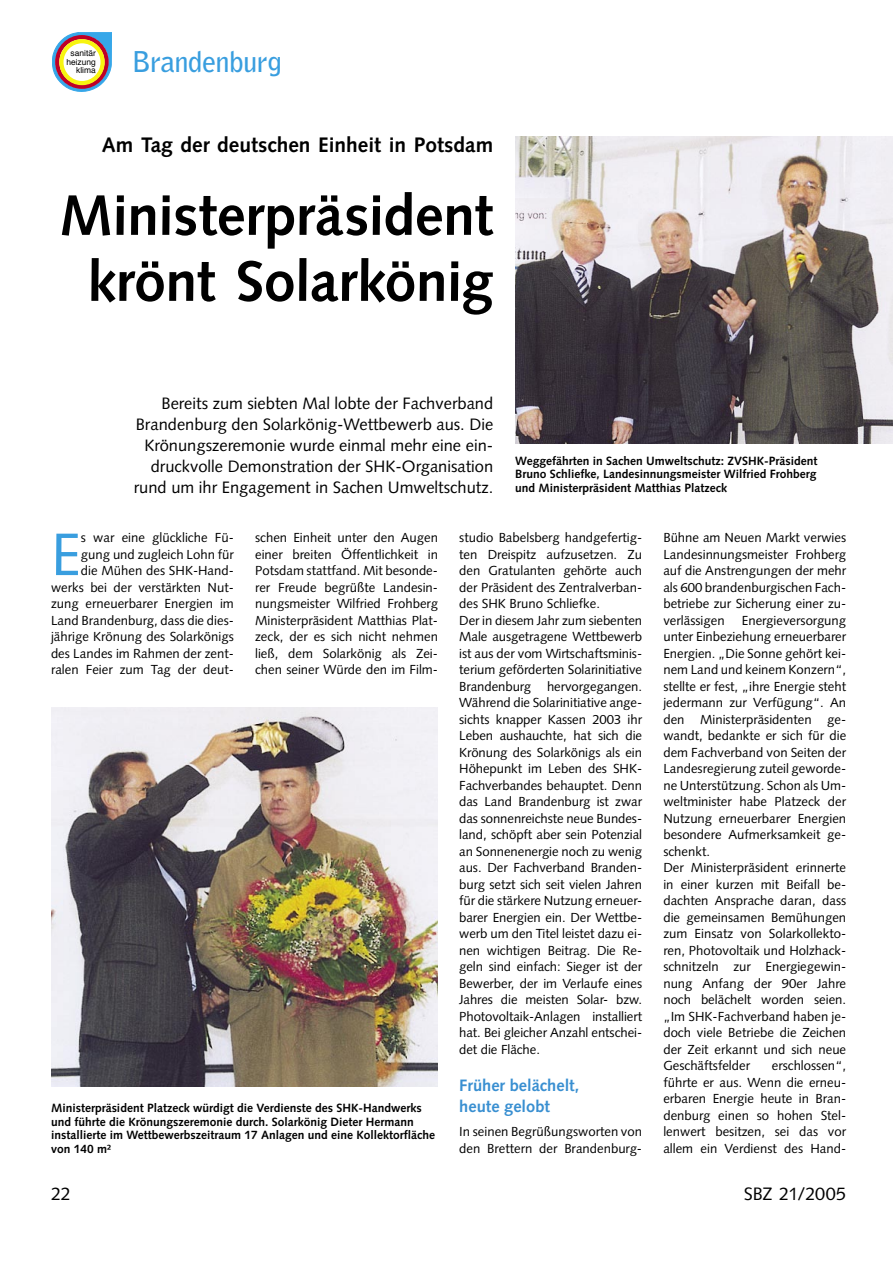
<style>
.page{position:relative;width:893px;height:1263px;background:#fff}
.page>*{position:absolute;margin:0;border:0;box-sizing:border-box;transform-origin:0 0}
.SBZ_04-Initial{font:59.85px "Syntax LT Std";color:#399edf}
.SBZ_02-Headline{font:700 57px/66px "Syntax LT Std";letter-spacing:-.01em;color:#000;text-align:center}
.SBZ_00-Rubriken{font:700 28.5px "Bell Gothic Std";letter-spacing:-.015em;color:#399edf}
.SBZ_01-Dachzeile{font:700 21px "Syntax LT Std";color:#000}
.t1{font:18px "Syntax LT Std";letter-spacing:-.005em;color:#000}
.SBZ_03-Vorspann{font:16.5px/21px "Syntax LT Std";color:#000;text-align:right}
.SBZ_07-Zwischenüberschrift{font:700 16.5px/21px "Syntax LT Std";color:#398fd1}
.SBZ_05-Grundtext{font:13.2px/16.5px "Syntax LT Std";color:#000;text-align:justify}
.SBZ_04-Initial-2{font:13.2px/16.5px "Syntax LT Std";color:#000;text-align:justify}
.SBZ_12-Bildunterschrift{font:700 12px/13.5px "Syntax LT Std";color:#000}
.t2{font:8.4px/8.4px "Helvetica";color:#000;text-align:right}
</style>
<div class="page">
<svg style="left:52px;top:32px;width:60px;height:59px"></svg>
<svg style="left:57px;top:37px;width:50px;height:50px"></svg>
<div style="left:55px;top:35px;width:54px;height:54px;border:4px solid #be0027;border-radius:50%"></div>
<div style="left:61px;top:41px;width:42px;height:42px;background:#fff;border-radius:50%"></div>
<div style="left:59px;top:39px;width:46px;height:46px;border:4px solid #f7f410;border-radius:50%"></div>
<img style="left:515px;top:136px;width:378px;height:307px">
<img style="left:51px;top:707px;width:387px;height:380px">
<p class="t2" style="left:66px;top:50px;width:31px">sanitär heizung klima</p>
<p class="SBZ_00-Rubriken" style="left:132px;top:45px;width:152px">Brandenburg</p>
<p class="SBZ_01-Dachzeile" style="left:102px;top:133px;width:393px">Am Tag der deutschen Einheit in Potsdam</p>
<p class="SBZ_02-Headline" style="left:59px;top:183px;width:436px">Ministerpräsident krönt Solarkönig</p>
<p class="SBZ_03-Vorspann" style="left:134px;top:392px;width:361px">Bereits zum siebten Mal lobte der Fachverband Brandenburg den Solarkönig-Wettbewerb aus. Die Krönungszeremonie wurde einmal mehr eine ein&shy;druckvolle Demonstration der SHK-Organisation rund um ihr Engagement in Sachen Umweltschutz.</p>
<p class="SBZ_12-Bildunterschrift" style="left:515px;top:454px;width:304px">Weggefährten in Sachen Umweltschutz: ZVSHK-Präsident</p>
<p class="SBZ_12-Bildunterschrift" style="left:515px;top:467px;width:303px">Bruno Schliefke, Landesinnungsmeister Wilfried Frohberg</p>
<p class="SBZ_12-Bildunterschrift" style="left:515px;top:481px;width:213px">und Ministerpräsident Matthias Platzeck</p>
<p class="SBZ_04-Initial-2" style="left:51px;top:529px;width:184px;text-align:right">s war eine glückliche Fü&shy;gung und zugleich Lohn für<br>die Mühen des SHK-Hand&shy;werks bei der verstärkten Nut&shy;zung erneuerbarer Energien im<br>Land Brandenburg, dass die dies&shy;jährige Krönung des Solarkönigs des Landes im Rahmen der zent&shy;ralen Feier zum Tag der deut-</p>
<p class="SBZ_04-Initial-2" style="left:255px;top:529px;width:184px">schen Einheit unter den Augen einer breiten Öffentlichkeit in Potsdam stattfand. Mit besonde&shy;rer Freude begrüßte Landesin&shy;nungsmeister Wilfried Frohberg Ministerpräsident Matthias Plat&shy;zeck, der es sich nicht nehmen ließ, dem Solarkönig als Zei&shy;chen seiner Würde den im Film-</p>
<p class="SBZ_04-Initial-2" style="left:459px;top:529px;width:184px">studio Babelsberg handgefertig&shy;ten Dreispitz aufzusetzen. Zu den Gratulanten gehörte auch der Präsident des Zentralverban&shy;des SHK Bruno Schliefke.</p>
<p class="SBZ_04-Initial" style="left:51px;top:519px;width:31px">E</p>
<p class="SBZ_05-Grundtext" style="left:459px;top:612px;width:184px">Der in diesem Jahr zum siebenten Male ausgetragene Wettbewerb ist aus der vom Wirtschaftsminis&shy;terium geförderten Solarinitiative Brandenburg hervorgegangen.<br>Während die Solarinitiative ange&shy;sichts knapper Kassen 2003 ihr Leben aushauchte, hat sich die Krönung des Solarkönigs als ein Höhepunkt im Leben des SHK-Fachverbandes behauptet. Denn das Land Brandenburg ist zwar das sonnenreichste neue Bundes&shy;land, schöpft aber sein Potenzial an Sonnenenergie noch zu wenig aus. Der Fachverband Branden&shy;burg setzt sich seit vielen Jahren für die stärkere Nutzung erneuer&shy;barer Energien ein. Der Wettbe&shy;werb um den Titel leistet dazu ei&shy;nen wichtigen Beitrag. Die Re&shy;geln sind einfach: Sieger ist der Bewerber, der im Verlaufe eines Jahres die meisten Solar- bzw.<br>Photovoltaik-Anlagen installiert hat. Bei gleicher Anzahl entschei&shy;det die Fläche.</p>
<p class="SBZ_07-Zwischenüberschrift" style="left:459px;top:1075px;width:122px">Früher belächelt, heute gelobt</p>
<p class="SBZ_05-Grundtext" style="left:459px;top:1123px;width:184px">In seinen Begrüßungsworten von den Brettern der Brandenburg-</p>
<p class="SBZ_12-Bildunterschrift" style="left:51px;top:1101px;width:386px">Ministerpräsident Platzeck würdigt die Verdienste des SHK-Handwerks und führte die Krönungszeremonie durch. Solarkönig Dieter Hermann installierte im Wettbewerbszeitraum 17 Anlagen und eine Kollektorfläche von 140 m²</p>
<p class="SBZ_05-Grundtext" style="left:663px;top:529px;width:184px">Bühne am Neuen Markt verwies Landesinnungsmeister Frohberg auf die Anstrengungen der mehr als 600 brandenburgischen Fach&shy;betriebe zur Sicherung einer zu&shy;verlässigen</p>
<p class="SBZ_05-Grundtext" style="left:663px;top:612px;width:184px;text-indent:78px">Energieversorgung unter Einbeziehung erneuerbarer Energien. „Die Sonne gehört kei&shy;nem Land und keinem Konzern“, stellte er fest, „ihre Energie steht jedermann zur Verfügung“. An den Ministerpräsidenten ge&shy;wandt, bedankte er sich für die dem Fachverband von Seiten der Landesregierung zuteil geworde&shy;ne Unterstützung. Schon als Um&shy;weltminister habe Platzeck der Nutzung erneuerbarer Energien besondere Aufmerksamkeit ge&shy;schenkt.</p>
<p class="SBZ_05-Grundtext" style="left:663px;top:859px;width:184px">Der Ministerpräsident erinnerte in einer kurzen mit Beifall be&shy;dachten Ansprache daran, dass die gemeinsamen Bemühungen zum Einsatz von Solarkollekto&shy;ren, Photovoltaik und Holzhack&shy;schnitzeln zur Energiegewin&shy;nung Anfang der 90er Jahre noch belächelt worden seien. „Im SHK-Fachverband haben je&shy;doch viele Betriebe die Zeichen der Zeit erkannt und sich neue Geschäftsfelder</p>
<p class="SBZ_05-Grundtext" style="left:663px;top:1057px;width:184px;text-indent:108px">erschlossen“, führte er aus. Wenn die erneu&shy;erbaren Energie heute in Bran&shy;denburg einen so hohen Stel&shy;lenwert besitzen, sei das vor allem ein Verdienst des Hand-</p>
<p class="t1" style="left:51px;top:1183px;width:21px">22</p>
<p class="t1" style="left:744px;top:1183px;width:104px">SBZ 21/2005</p>
</div>
